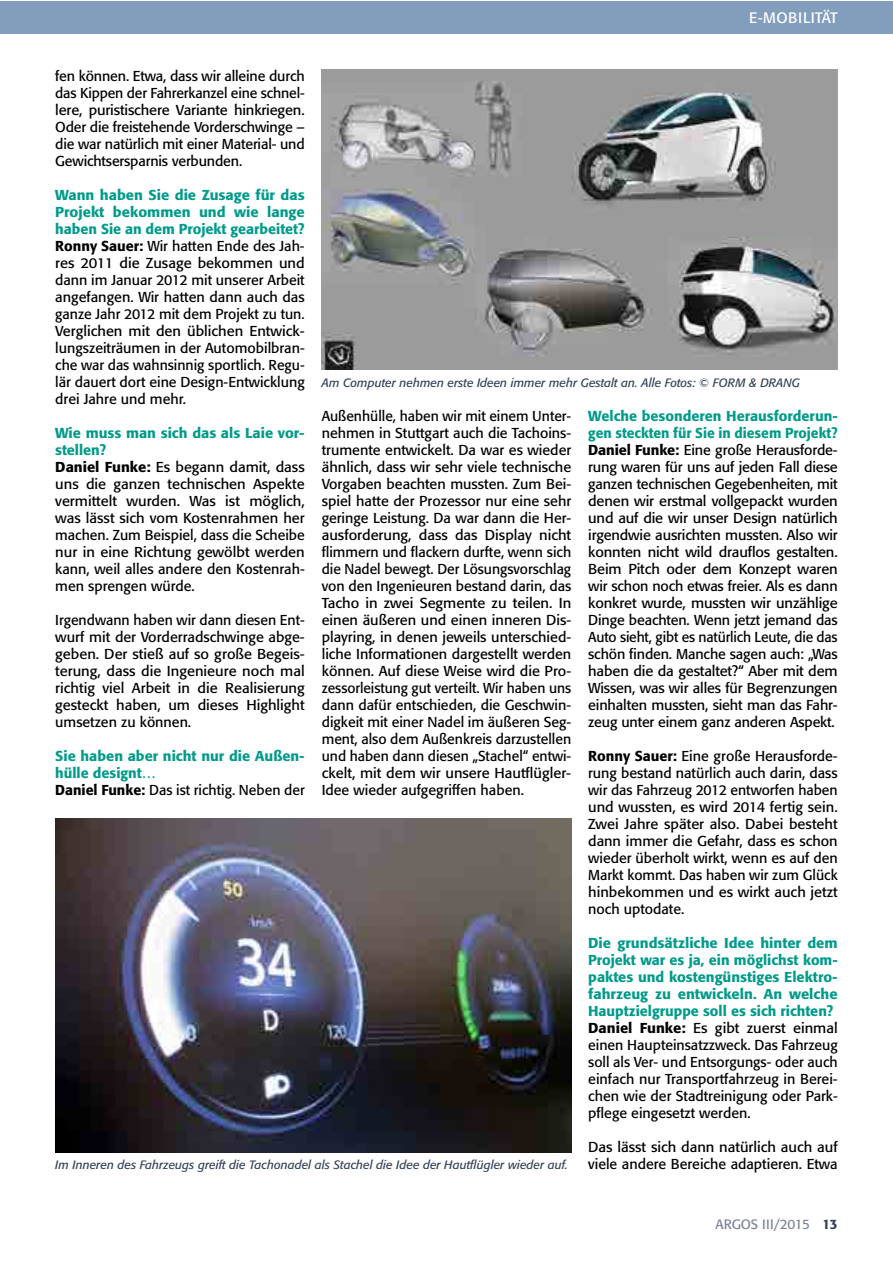
<style>
.page{position:relative;width:893px;height:1263px;background:#fff}
.page>*{position:absolute;margin:0;border:0;box-sizing:border-box;transform-origin:0 0}
.t1{font:15px "Formata";letter-spacing:.03em;color:#fff}
.t2{font:14.25px/17px "Formata";color:#000;text-align:justify}
.t3{font:500 14.25px/17px "Formata";color:#009b8a}
.t4{font:13.5px "Formata";color:#7c859b}
.t5{font:italic 12px "Formata";color:#354257}
.s1{font-weight:500;color:#009b8a}
.s2{font-weight:500}
.s3{color:#000}
.s4{font-weight:400;color:#000}
.s5{font-weight:500;color:#354257}
</style>
<div class="page">
<img style="left:55px;top:818px;width:516px;height:334px">
<img style="left:322px;top:70px;width:516px;height:300px">
<div style="left:0;top:1px;width:892px;height:33px;background:#839ebc"></div>
<p class="t1" style="left:749px;top:9px;width:90px">E-MOBILITÄT</p>
<p class="t2" style="left:55px;top:67px;width:251px">fen können. Etwa, dass wir alleine durch das Kippen der Fahrerkanzel eine schnel&shy;lere, puristischere Variante hinkriegen.<br>Oder die freistehende Vorderschwinge – die war natürlich mit einer Material- und Gewichtsersparnis verbunden.</p>
<p class="t2" style="left:55px;top:186px;width:251px"><span class="s1">Wann haben Sie die Zusage für das Projekt bekommen und wie lange haben Sie an dem Projekt gearbeitet?<br></span><span class="s2">Ronny Sauer:</span> Wir hatten Ende des Jah&shy;res 2011 die Zusage bekommen und dann im Januar 2012 mit unserer Arbeit angefangen. Wir hatten dann auch das ganze Jahr 2012 mit dem Projekt zu tun.<br>Verglichen mit den üblichen Entwick&shy;lungszeiträumen in der Automobilbran&shy;che war das wahnsinnig sportlich. Regu&shy;lär dauert dort eine Design-Entwicklung drei Jahre und mehr.</p>
<p class="t2" style="left:55px;top:424px;width:251px;text-align:left"><span class="s1">Wie muss man sich das als Laie vor&shy;stellen?<br></span><span class="s2">Daniel Funke:</span> Es begann damit, dass uns die ganzen technischen Aspekte vermittelt wurden. Was ist möglich, was lässt sich vom Kostenrahmen her machen. Zum Beispiel, dass die Scheibe nur in eine Richtung gewölbt werden kann, weil alles andere den Kostenrah&shy;men sprengen würde.</p>
<p class="t2" style="left:55px;top:612px;width:251px">Irgendwann haben wir dann diesen Ent&shy;wurf mit der Vorderradschwinge abge&shy;geben. Der stieß auf so große Begeis&shy;terung, dass die Ingenieure noch mal richtig viel Arbeit in die Realisierung gesteckt haben, um dieses Highlight umsetzen zu können.</p>
<p class="t3" style="left:55px;top:748px;width:251px">Sie haben aber nicht nur die Außen&shy;hülle designt…<br><span class="s3">Daniel Funke:</span> <span class="s4">Das ist richtig. Neben der</span></p>
<p class="t5" style="left:322px;top:375px;width:480px">Am Computer nehmen erste Ideen immer mehr Gestalt an. Alle Fotos: © FORM &amp; DRANG</p>
<p class="t2" style="left:322px;top:407px;width:251px">Außenhülle, haben wir mit einem Unter&shy;nehmen in Stuttgart auch die Tachoins&shy;trumente entwickelt. Da war es wieder ähnlich, dass wir sehr viele technische Vorgaben beachten mussten. Zum Bei&shy;spiel hatte der Prozessor nur eine sehr geringe Leistung. Da war dann die Her&shy;ausforderung, dass das Display nicht flimmern und flackern durfte, wenn sich die Nadel bewegt. Der Lösungsvorschlag von den Ingenieuren bestand darin, das Tacho in zwei Segmente zu teilen. In einen äußeren und einen inneren Dis&shy;playring, in denen jeweils unterschied&shy;liche Informationen dargestellt werden können. Auf diese Weise wird die Pro&shy;zessorleistung gut verteilt. Wir haben uns dann dafür entschieden, die Geschwin&shy;digkeit mit einer Nadel im äußeren Seg&shy;ment, also dem Außenkreis darzustellen und haben dann diesen „Stachel“ entwi&shy;ckelt, mit dem wir unsere Hautflügler-Idee wieder aufgegriffen haben.</p>
<p class="t2" style="left:588px;top:407px;width:251px"><span class="s1">Welche besonderen Herausforderun&shy;gen steckten für Sie in diesem Projekt?<br></span><span class="s2">Daniel Funke:</span> Eine große Herausforde&shy;rung waren für uns auf jeden Fall diese ganzen technischen Gegebenheiten, mit denen wir erstmal vollgepackt wurden und auf die wir unser Design natürlich irgendwie ausrichten mussten. Also wir konnten nicht wild drauflos gestalten.<br>Beim Pitch oder dem Konzept waren wir schon noch etwas freier. Als es dann konkret wurde, mussten wir unzählige Dinge beachten. Wenn jetzt jemand das Auto sieht, gibt es natürlich Leute, die das schön finden. Manche sagen auch: „Was haben die da gestaltet?“ Aber mit dem Wissen, was wir alles für Begrenzungen einhalten mussten, sieht man das Fahr&shy;zeug unter einem ganz anderen Aspekt.</p>
<p class="t2" style="left:588px;top:748px;width:251px"><span class="s2">Ronny Sauer:</span> Eine große Herausforde&shy;rung bestand natürlich auch darin, dass wir das Fahrzeug 2012 entworfen haben und wussten, es wird 2014 fertig sein.<br>Zwei Jahre später also. Dabei besteht dann immer die Gefahr, dass es schon wieder überholt wirkt, wenn es auf den Markt kommt. Das haben wir zum Glück hinbekommen und es wirkt auch jetzt noch uptodate.</p>
<p class="t2" style="left:588px;top:935px;width:251px;text-align:left"><span class="s1">Die grundsätzliche Idee hinter dem Projekt war es ja, ein möglichst kom&shy;paktes und kostengünstiges Elektro&shy;fahrzeug zu entwickeln. An welche Hauptzielgruppe soll es sich richten?<br></span><span class="s2">Daniel Funke:</span> Es gibt zuerst einmal einen Haupteinsatzzweck. Das Fahrzeug soll als Ver- und Entsorgungs- oder auch einfach nur Transportfahrzeug in Berei&shy;chen wie der Stadtreinigung oder Park&shy;pflege eingesetzt werden.</p>
<p class="t2" style="left:588px;top:1139px;width:251px">Das lässt sich dann natürlich auch auf</p>
<p class="t5" style="left:55px;top:1158px;width:514px">Im Inneren des Fahrzeugs greift die Tachonadel als Stachel die Idee der Hautflügler wieder auf.</p>
<p class="t2" style="left:588px;top:1156px;width:251px">viele andere Bereiche adaptieren. Etwa</p>
<p class="t4" style="left:715px;top:1216px;width:124px">ARGOS III/2015 <span class="s5">13</span></p>
</div>
